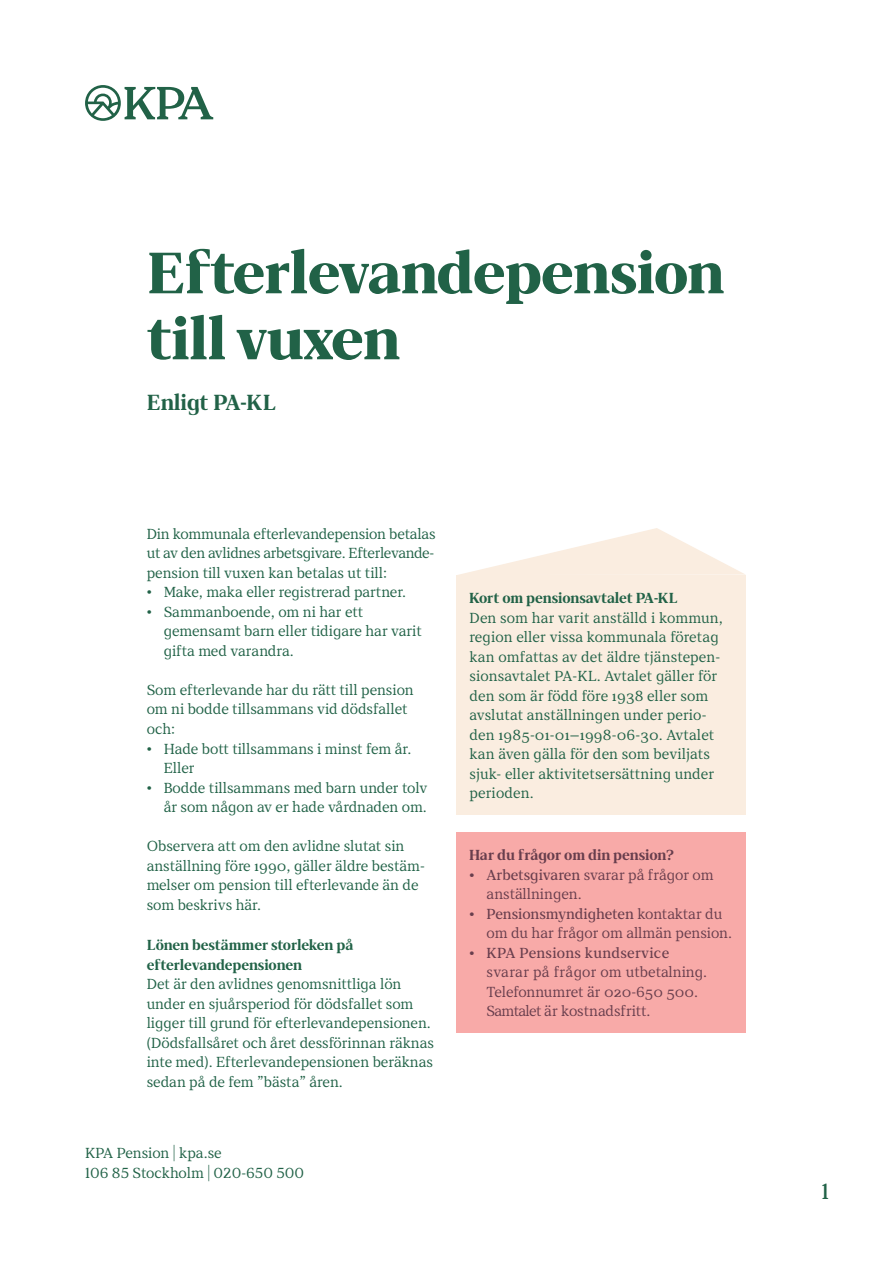
<style>
.page{position:relative;width:893px;height:1263px;background:#fff}
.page>*{position:absolute;margin:0;border:0;box-sizing:border-box;transform-origin:0 0}
.Rubrik_1_40_44_Displ{font:900 60px/66px "KPA Display";color:#216247}
.Rubrik_3_15_17_BOLD{font:700 22.5px "KPA";color:#216247}
.t1{font:22.5px "KPA";color:#216247}
.Brödtext_10_13{font:15px/19.5px "KPA";color:#216247}
.t2{font:15px/19.5px "KPA";color:#683e4d}
.Brödtext_nytt_stycke{font:15px/19.5px "KPA";color:#216247}
.Brödtext_10_13-2{font:15px/19.5px "KPA";letter-spacing:-.02em;color:#216247}
.Rubrik_5_10_13__Bold{font:700 15px/19.5px "KPA";color:#216247}
.Rubrik_5_10_13__Bold-2{font:700 15px "KPA";color:#683e4d}
.s1{font-style:inherit}
</style>
<div class="page">
<svg style="left:85px;top:85px;width:128px;height:36px"></svg>
<div style="left:457px;top:575px;width:289px;height:240px;background:#faede0"></div>
<div style="left:457px;top:832px;width:289px;height:201px;background:#f8aaa8"></div>
<svg style="left:458px;top:528px;width:287px;height:47px"></svg>
<p class="Rubrik_1_40_44_Displ" style="left:147px;top:239px;width:579px">Efterlevandepension till vuxen</p>
<p class="Rubrik_3_15_17_BOLD" style="left:147px;top:389px;width:131px">Enligt PA-KL</p>
<p class="Brödtext_10_13-2" style="left:147px;top:524px;width:290px">Din kommunala efterlevandepension betalas ut av den avlidnes arbetsgivare. Efterlevande-</p>
<p class="Brödtext_10_13" style="left:147px;top:563px;width:242px">pension till vuxen kan betalas ut till:</p>
<p class="Brödtext_10_13" style="left:147px;top:582px;width:261px">• Make, maka eller registrerad partner.</p>
<p class="Brödtext_10_13" style="left:164px;top:602px;width:260px;text-indent:-17px">• Sammanboende, om ni har ett gemensamt barn eller tidigare har varit gifta med varandra.</p>
<p class="Brödtext_nytt_stycke" style="left:147px;top:680px;width:268px">Som efterlevande har du rätt till pension om ni bodde tillsammans vid dödsfallet och:</p>
<p class="Brödtext_10_13" style="left:164px;top:738px;width:249px;text-indent:-17px">• Hade bott tillsammans i minst fem år.<br>Eller</p>
<p class="Brödtext_10_13" style="left:147px;top:777px;width:282px;text-align:right">• Bodde tillsammans med barn under tolv år som någon av er hade vårdnaden om.</p>
<p class="Brödtext_nytt_stycke" style="left:147px;top:836px;width:280px">Observera att om den avlidne slutat sin anställning före 1990, gäller äldre bestäm&shy;melser om pension till efterlevande än de som beskrivs här.</p>
<p class="Rubrik_5_10_13__Bold" style="left:147px;top:935px;width:208px">Lönen bestämmer storleken på efterlevandepensionen</p>
<p class="Brödtext_10_13" style="left:147px;top:974px;width:289px">Det är den avlidnes genomsnittliga lön under en sjuårsperiod för dödsfallet som ligger till grund för efterlevandepensionen. (Dödsfallsåret och året dessförinnan räknas inte med). Efterlevandepensionen beräknas sedan på de fem ”bästa” åren.</p>
<p class="Brödtext_10_13" style="left:85px;top:1143px;width:221px">KPA Pension | kpa.se<br>106 85 Stockholm | 020-650 500</p>
<p class="Rubrik_5_10_13__Bold" style="left:469px;top:588px;width:210px">Kort om pensionsavtalet PA-KL</p>
<p class="Brödtext_10_13" style="left:469px;top:607px;width:255px">Den som har varit anställd i kommun, region eller vissa kommunala företag kan omfattas av det äldre tjänstepen&shy;sionsavtalet PA-KL. Avtalet gäller för den som är född före 1938 eller som avslutat anställningen under perio&shy;den 1985-01-01–1998-06-30. Avtalet kan även gälla för den som beviljats sjuk- eller aktivitetsersättning under perioden.</p>
<p class="Rubrik_5_10_13__Bold-2" style="left:469px;top:846px;width:206px">Har du frågor om din pension?</p>
<p class="t2" style="left:486px;top:864px;width:229px;text-indent:-17px"><span class="s1">• Arbetsgivaren</span> svarar på frågor om anställningen.</p>
<p class="t2" style="left:486px;top:903px;width:247px;text-indent:-17px"><span class="s1">• Pensionsmyndigheten</span> kontaktar du om du har frågor om allmän pension.</p>
<p class="t2" style="left:486px;top:942px;width:222px;text-indent:-17px"><span class="s1">• KPA Pensions kundservice </span>svarar på frågor om utbetalning.<br>Telefonnumret är 020-650 500.<br>Samtalet är kostnadsfritt.</p>
<h2 class="t1" style="left:821px;top:1178px;width:9px">1</h2>
</div>
